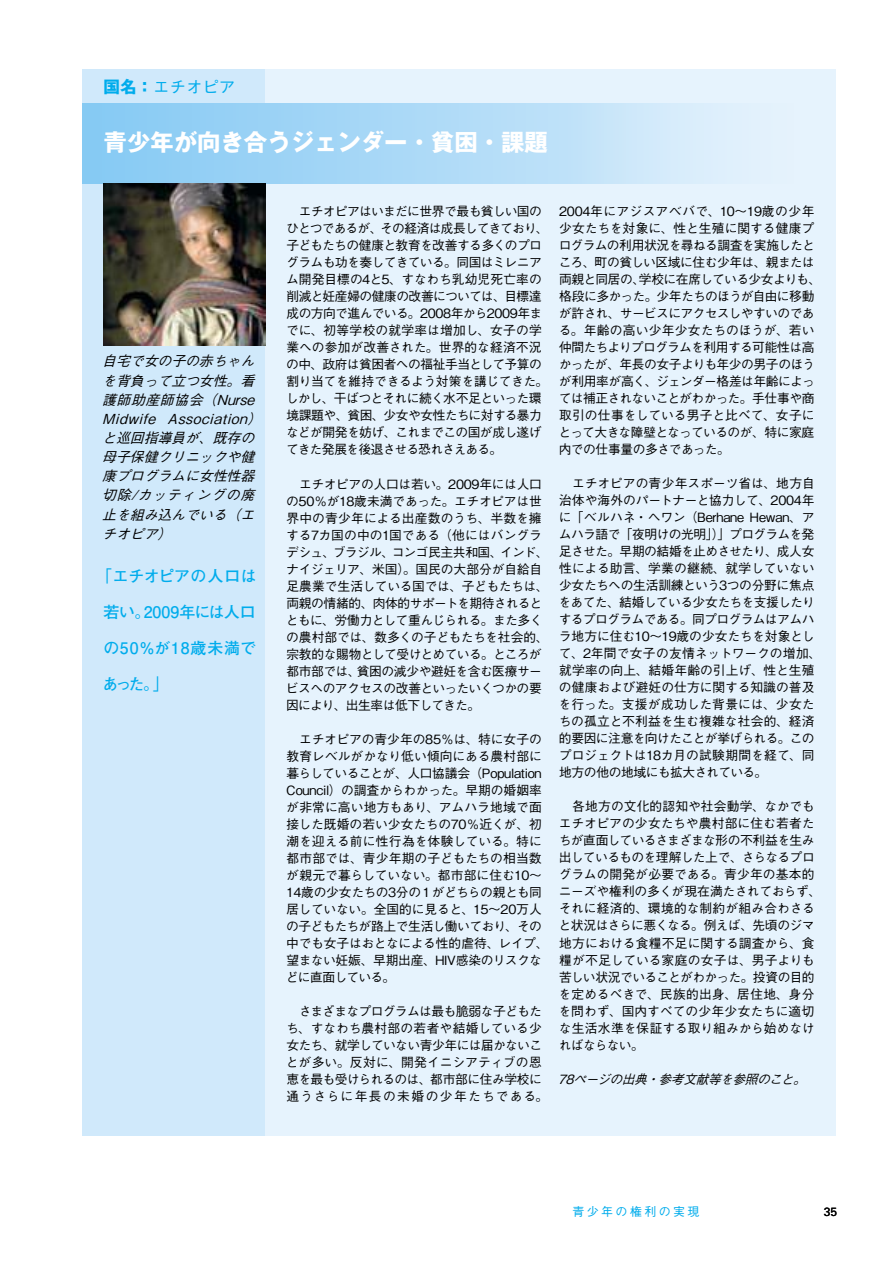
<style>
.page{position:relative;width:893px;height:1263px;background:#fff}
.page>*{position:absolute;margin:0;border:0;box-sizing:border-box;transform-origin:0 0}
.t1{font:700 23.4px "Gothic MB101 Pro";color:#fff}
.t2{font:500 16.5px "Gothic BBB Pro";color:#00acec}
.t3{font:700 15.9px "Futo Go B101 Pro";letter-spacing:.005em;color:#00acec}
.t4{font:700 15.9px "Futo Go B101 Pro";letter-spacing:.06em;color:#00acec}
.t5{font:italic 500 13.8px/19.2px "Gothic BBB Pro";color:#000}
.t6{font:500 12.75px/17px "Gothic BBB Pro";letter-spacing:-.025em;color:#000}
.t7{font:500 12.75px/17px "Gothic BBB Pro";letter-spacing:-.005em;color:#000}
.t8{font:italic 500 12.75px "Gothic BBB Pro";color:#000}
.t9{font:500 12px "Gothic BBB Pro";letter-spacing:.2em;color:#00acec}
.t10{font:12px "Univers";color:#000}
.s1{font-family:"Gothic MB101 Pro";font-weight:700}
</style>
<div class="page">
<div style="left:82px;top:69px;width:183px;height:1066px;background:#d0e9fb"></div>
<div style="left:265px;top:69px;width:571px;height:1066px;background:#e6f3fd"></div>
<div style="left:82px;top:103px;width:711px;height:81px;background:linear-gradient(to right,#81c7f3,#e3f1fc)"></div>
<img style="left:104px;top:184px;width:161px;height:162px">
<p class="t2" style="left:104px;top:73px;width:133px"><span class="s1">国名：</span>エチオピア</p>
<h1 class="t1" style="left:104px;top:123px;width:446px">青少年が向き合うジェンダー・貧困・課題</h1>
<p class="t5" style="left:102px;top:350px;width:165px">自宅で女の子の赤ちゃんを背負って立つ女性。看護師助産師協会（Nurse<br>Midwife Association）と巡回指導員が、既存の母子保健クリニックや健康プログラムに女性性器切除/カッティングの廃止を組み込んでいる（エチオピア）</p>
<p class="t3" style="left:96px;top:563px;width:162px">「エチオピアの人口は</p>
<p class="t3" style="left:104px;top:599px;width:154px">若い。2009年には人口</p>
<p class="t4" style="left:103px;top:635px;width:154px">の50％が18歳未満で</p>
<p class="t3" style="left:102px;top:671px;width:68px">あった。」</p>
<p class="t6" style="left:286px;top:202px;width:264px">　エチオピアはいまだに世界で最も貧しい国のひとつであるが、その経済は成長してきており、子どもたちの健康と教育を改善する多くのプログラムも功を奏してきている。同国はミレニアム開発目標の4と5、すなわち乳幼児死亡率の削減と妊産婦の健康の改善については、目標達成の方向で進んでいる。2008年から2009年までに、初等学校の就学率は増加し、女子の学業への参加が改善された。世界的な経済不況の中、政府は貧困者への福祉手当として予算の割り当てを維持できるよう対策を講じてきた。しかし、干ばつとそれに続く水不足といった環境課題や、貧困、少女や女性たちに対する暴力などが開発を妨げ、これまでこの国が成し遂げてきた発展を後退させる恐れさえある。</p>
<p class="t6" style="left:286px;top:474px;width:264px">　エチオピアの人口は若い。2009年には人口の50％が18歳未満であった。エチオピアは世界中の青少年による出産数のうち、半数を擁する7カ国の中の1国である（他にはバングラデシュ、ブラジル、コンゴ民主共和国、インド、ナイジェリア、米国）。国民の大部分が自給自足農業で生活している国では、子どもたちは、両親の情緒的、肉体的サポートを期待されるとともに、労働力として重んじられる。また多くの農村部では、数多くの子どもたちを社会的、宗教的な賜物として受けとめている。ところが都市部では、貧困の減少や避妊を含む医療サービスへのアクセスの改善といったいくつかの要因により、出生率は低下してきた。</p>
<p class="t6" style="left:286px;top:729px;width:264px">　エチオピアの青少年の85％は、特に女子の教育レベルがかなり低い傾向にある農村部に暮らしていることが、人口協議会（Population<br>Council）の調査からわかった。早期の婚姻率が非常に高い地方もあり、アムハラ地域で面接した既婚の若い少女たちの70％近くが、初潮を迎える前に性行為を体験している。特に都市部では、青少年期の子どもたちの相当数が親元で暮らしていない。都市部に住む10〜<br>14歳の少女たちの3分の１がどちらの親とも同居していない。全国的に見ると、15〜20万人の子どもたちが路上で生活し働いており、その中でも女子はおとなによる性的虐待、レイプ、望まない妊娠、早期出産、HIV感染のリスクなどに直面している。</p>
<p class="t6" style="left:286px;top:1001px;width:264px">　さまざまなプログラムは最も脆弱な子どもたち、すなわち農村部の若者や結婚している少女たち、就学していない青少年には届かないことが多い。反対に、開発イニシアティブの恩恵を最も受けられるのは、都市部に住み学校に通うさらに年長の未婚の少年たちである。</p>
<p class="t6" style="left:559px;top:201px;width:264px">2004年にアジスアベバで、10〜19歳の少年少女たちを対象に、性と生殖に関する健康プログラムの利用状況を尋ねる調査を実施したところ、町の貧しい区域に住む少年は、親または両親と同居の、学校に在席している少女よりも、格段に多かった。少年たちのほうが自由に移動が許され、サービスにアクセスしやすいのである。年齢の高い少年少女たちのほうが、若い仲間たちよりプログラムを利用する可能性は高かったが、年長の女子よりも年少の男子のほうが利用率が高く、ジェンダー格差は年齢によっては補正されないことがわかった。手仕事や商取引の仕事をしている男子と比べて、女子にとって大きな障壁となっているのが、特に家庭内での仕事量の多さであった。</p>
<p class="t6" style="left:559px;top:473px;width:264px">　エチオピアの青少年スポーツ省は、地方自治体や海外のパートナーと協力して、2004年に「ベルハネ・ヘワン（Berhane Hewan、アムハラ語で「夜明けの光明」）」プログラムを発足させた。早期の結婚を止めさせたり、成人女性による助言、学業の継続、就学していない少女たちへの生活訓練という3つの分野に焦点をあてた、結婚している少女たちを支援したりするプログラムである。同プログラムはアムハラ地方に住む10〜19歳の少女たちを対象として、2年間で女子の友情ネットワークの増加、就学率の向上、結婚年齢の引上げ、性と生殖の健康および避妊の仕方に関する知識の普及を行った。支援が成功した背景には、少女たちの孤立と不利益を生む複雑な社会的、経済的要因に注意を向けたことが挙げられる。このプロジェクトは18カ月の試験期間を経て、同地方の他の地域にも拡大されている。</p>
<p class="t7" style="left:559px;top:797px;width:264px">　各地方の文化的認知や社会動学、なかでもエチオピアの少女たちや農村部に住む若者たちが直面しているさまざまな形の不利益を生み出しているものを理解した上で、さらなるプログラムの開発が必要である。青少年の基本的ニーズや権利の多くが現在満たされておらず、それに経済的、環境的な制約が組み合わさると状況はさらに悪くなる。例えば、先頃のジマ地方における食糧不足に関する調査から、食糧が不足している家庭の女子は、男子よりも苦しい状況でいることがわかった。投資の目的を定めるべきで、民族的出身、居住地、身分を問わず、国内すべての少年少女たちに適切な生活水準を保証する取り組みから始めなければならない。</p>
<p class="t8" style="left:558px;top:1069px;width:254px">78ページの出典・参考文献等を参照のこと。</p>
<p class="t9" style="left:572px;top:1202px;width:129px">青少年の権利の実現</p>
<p class="t10" style="left:824px;top:1204px;width:15px">35</p>
</div>
